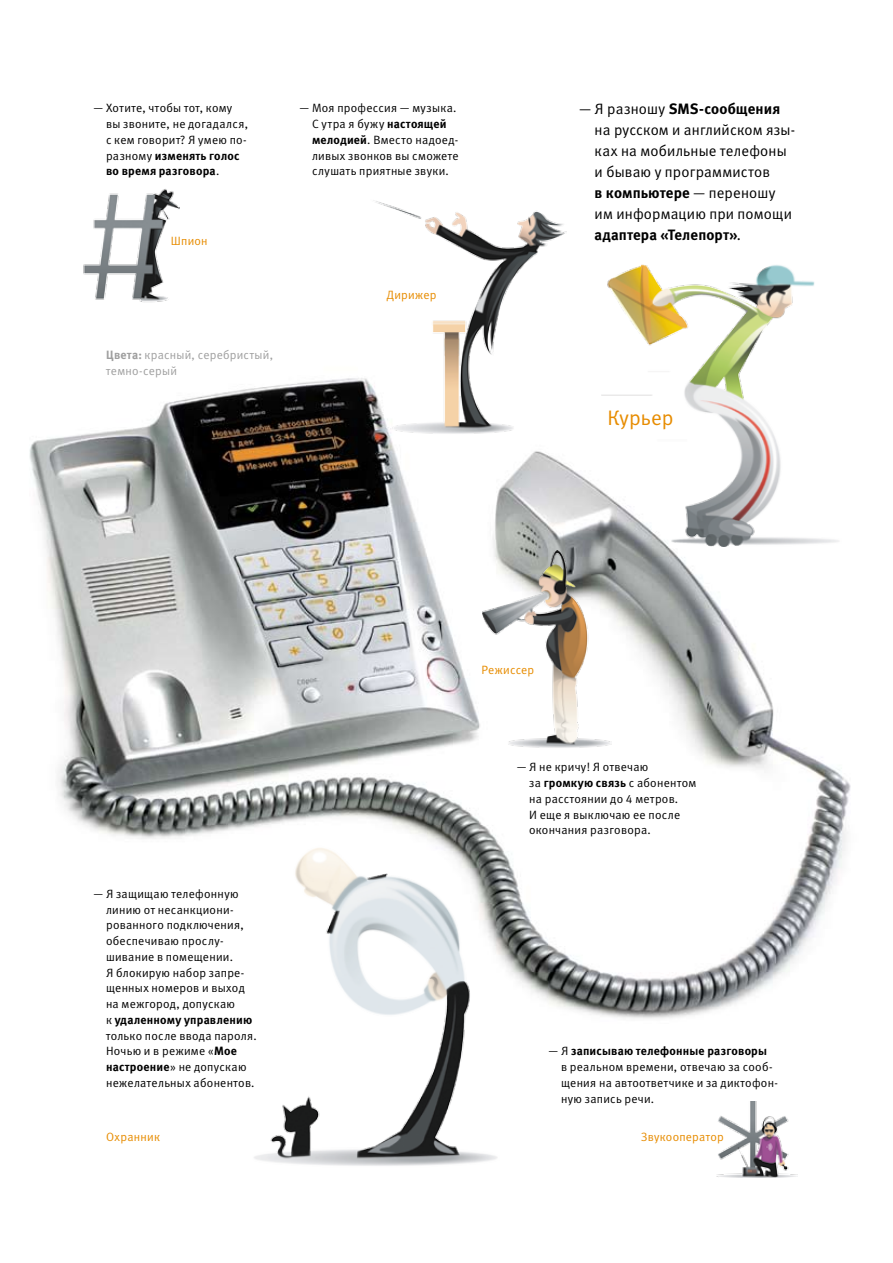
<style>
.page{position:relative;width:893px;height:1263px;background:#fff}
.page>*{position:absolute;margin:0;border:0;box-sizing:border-box;transform-origin:0 0}
.t1{font:21px "Meta Normal LFC";color:#e78c00}
.t2{font:15px/21px "Meta Normal LFC";letter-spacing:.01em;color:#000}
.t3{font:15px "Meta Bold LFC";letter-spacing:.01em;color:#000}
.t4{font:12px/15.8px "Meta Normal LFC";letter-spacing:.02em;color:#000}
.t5{font:12px/15.8px "Meta Bold LFC";letter-spacing:.015em;color:#000}
.t6{font:12px "Meta Normal LFC";letter-spacing:.02em;color:#e78c00}
.t7{font:12px/15.8px "Meta Normal LFC";letter-spacing:.02em;color:#9f9f9f}
.s1{font-family:"Meta Normal LFC"}
.s2{font-family:"Meta Bold LFC"}
</style>
<div class="page">
<img style="left:29px;top:378px;width:822px;height:641px">
<img style="left:717px;top:1101px;width:80px;height:77px">
<img style="left:602px;top:264px;width:240px;height:283px">
<img style="left:370px;top:201px;width:196px;height:234px">
<img style="left:252px;top:845px;width:248px;height:321px">
<img style="left:483px;top:550px;width:129px;height:198px">
<img style="left:83px;top:189px;width:96px;height:113px">
<p class="t4" style="left:106px;top:100px;width:144px;text-indent:-13px">— Хотите, чтобы тот, кому вы звоните, не догадался, с кем говорит? Я умею по-</p>
<p class="t5" style="left:106px;top:147px;width:135px"><span class="s1">разному</span> изменять голос во время разговора<span class="s1">.</span></p>
<p class="t6" style="left:171px;top:234px;width:38px">Шпион</p>
<p class="t7" style="left:106px;top:347px;width:168px"><span class="s2">Цвета:</span> красный, серебристый, темно-серый</p>
<p class="t4" style="left:312px;top:100px;width:148px;text-indent:-13px">— Моя профессия — музыка.<br>С утра я бужу <span class="s2">настоящей мелодией</span>. Вместо надоед&shy;ливых звонков вы сможете слушать приятные звуки.</p>
<p class="t6" style="left:387px;top:288px;width:51px">Дирижер</p>
<p class="t3" style="left:579px;top:100px;width:202px"><span class="s1">— Я разношу</span> SMS-сообщения</p>
<p class="t2" style="left:595px;top:119px;width:202px">на русском и английском язы&shy;ках на мобильные телефоны и бываю у программистов</p>
<p class="t3" style="left:595px;top:184px;width:182px">в компьютере <span class="s1">— переношу</span></p>
<p class="t2" style="left:595px;top:203px;width:199px">им информацию при помощи</p>
<p class="t3" style="left:595px;top:226px;width:148px">адаптера «Телепорт»<span class="s1">.</span></p>
<h1 class="t1" style="left:607px;top:406px;width:68px">Курьер</h1>
<p class="t4" style="left:106px;top:886px;width:140px;text-indent:-13px">— Я защищаю телефонную линию от несанкциони&shy;рованного подключения, обеспечиваю прослу&shy;шивание в помещении.<br>Я блокирую набор запре&shy;щенных номеров и выход на межгород, допускаю</p>
<p class="t5" style="left:106px;top:1012px;width:148px"><span class="s1">к</span> удаленному управлению</p>
<p class="t4" style="left:106px;top:1028px;width:152px">только после ввода пароля.<br>Ночью и в режиме «<span class="s2">Мое настроение</span>» не допускаю нежелательных абонентов.</p>
<p class="t6" style="left:106px;top:1130px;width:55px">Охранник</p>
<p class="t6" style="left:482px;top:663px;width:54px">Режиссер</p>
<p class="t4" style="left:529px;top:759px;width:169px;text-indent:-12px">— Я не кричу! Я отвечаю<br>за <span class="s2">громкую связь</span> с абонентом на расстоянии до 4 метров.<br>И еще я выключаю ее после окончания разговора.</p>
<p class="t5" style="left:549px;top:1043px;width:220px"><span class="s1">— Я</span> записываю телефонные разговоры</p>
<p class="t4" style="left:561px;top:1059px;width:218px">в реальном времени-, отвечаю за сооб&shy;щения на автоответчике и за диктофон&shy;ную запись речи.</p>
<p class="t6" style="left:641px;top:1130px;width:84px">Звукооператор</p>
</div>
